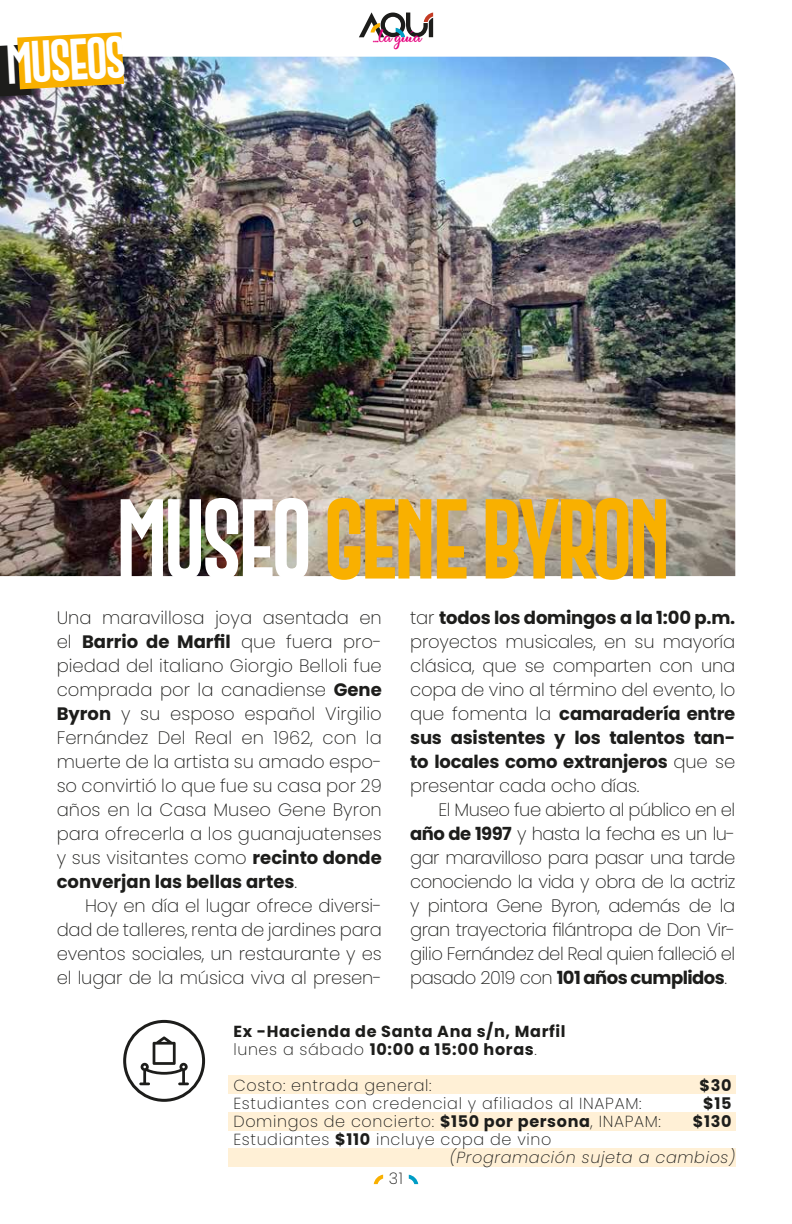
<style>
.page{position:relative;width:792px;height:1224px;background:#fff}
.page>*{position:absolute;margin:0;border:0;box-sizing:border-box;transform-origin:0 0}
.t1{font:82.8px "Gobold Extra 2";letter-spacing:-.06em;color:#f9b000}
.t2{font:42.8px "Gobold Extra 2";color:#fff}
.t3{font:200 18px/24px "Poppins";letter-spacing:-.01em;color:#1d1d1b;text-align:justify}
.t4{font:200 16px/18px "Poppins";letter-spacing:.04em;color:#1d1d1b}
.t5{font:700 16px/18px "Poppins";letter-spacing:.04em;color:#1d1d1b}
.t6{font:700 14px "Fredly";color:#e6007e}
.s1{color:#fff}
.s2{font-weight:700}
.s3{font-weight:200}
.s4{font-style:italic}
</style>
<div class="page">
<svg style="left:374px;top:1175px;width:9px;height:9px"></svg>
<svg style="left:409px;top:1175px;width:9px;height:9px"></svg>
<div style="left:228px;top:1075px;width:507px;height:19px;background:#fff0d6"></div>
<div style="left:228px;top:1112px;width:507px;height:19px;background:#fff0d6"></div>
<div style="left:228px;top:1148px;width:507px;height:19px;background:#fff0d6"></div>
<img style="left:0;top:57px;width:735px;height:519px">
<svg style="left:359px;top:12px;width:74px;height:25px"></svg>
<svg style="left:125px;top:1021px;width:79px;height:79px"></svg>
<div style="left:123px;top:1020px;width:82px;height:82px;border:3px solid #1d1d1b;border-radius:50%"></div>
<svg style="left:139px;top:1036px;width:50px;height:49px"></svg>
<svg style="left:0;top:32px;width:124px;height:64px;background:#d09e28"></svg>
<h2 class="t2" style="left:4px;top:36px;width:122px;rotate:-3deg">MUSEOS</h2>
<p class="t6" style="left:373px;top:29px;width:50px">...la guía</p>
<h1 class="t1" style="left:115px;top:486px;width:557px"><span class="s1">MUSEO</span> GENE BYRON</h1>
<p class="t3" style="left:57px;top:606px;width:327px">Una maravillosa joya asentada en el <span class="s2">Barrio de Marfil</span> que fuera pro&shy;piedad del italiano Giorgio Belloli fue comprada por la canadiense <span class="s2">Gene Byron</span> y su esposo español Virgilio Fernández Del Real en 1962, con la muerte de la artista su amado espo&shy;so convirtió lo que fue su casa por 29 años en la Casa Museo Gene Byron para ofrecerla a los guanajuatenses y sus visitantes como <span class="s2">recinto donde converjan las bellas artes</span>.</p>
<p class="t3" style="left:57px;top:894px;width:327px;text-indent:28px">Hoy en día el lugar ofrece diversi&shy;dad de talleres, renta de jardines para eventos sociales, un restaurante y es el lugar de la música viva al presen-</p>
<p class="t3" style="left:410px;top:606px;width:327px">tar <span class="s2">todos los domingos a la 1:00 p.m. </span>proyectos musicales, en su mayoría clásica, que se comparten con una copa de vino al término del evento, lo que fomenta la <span class="s2">camaradería entre sus asistentes y los talentos tan&shy;to locales como extranjeros</span> que se presentar cada ocho días.</p>
<p class="t3" style="left:410px;top:798px;width:327px;text-indent:28px">El Museo fue abierto al público en el <span class="s2">año de 1997</span> y hasta la fecha es un lu&shy;gar maravilloso para pasar una tarde conociendo la vida y obra de la actriz y pintora Gene Byron, además de la gran trayectoria filántropa de Don Vir&shy;gilio Fernández del Real quien falleció el pasado 2019 con <span class="s2">101 años cumplidos</span>.</p>
<p class="t5" style="left:233px;top:1022px;width:334px">Ex -Hacienda de Santa Ana s/n, Marfil <span class="s3">lunes a sábado</span> 10:00 a 15:00 horas<span class="s3">.</span></p>
<p class="t4" style="left:233px;top:1076px;width:200px">Costo: entrada general:</p>
<p class="t5" style="left:700px;top:1076px;width:33px">$30</p>
<p class="t4" style="left:233px;top:1094px;width:410px">Estudiantes con credencial y afiliados al INAPAM:</p>
<p class="t5" style="left:703px;top:1094px;width:30px">$15</p>
<p class="t4" style="left:233px;top:1112px;width:429px">Domingos de concierto: <span class="s2">$150 por persona</span>, INAPAM:</p>
<p class="t5" style="left:693px;top:1112px;width:40px">$130</p>
<p class="t4" style="left:450px;top:1130px;width:287px;text-indent:-216px">Estudiantes <span class="s2">$110</span> incluye copa de vino<br><span class="s4">(Programación sujeta a cambios)</span></p>
<p class="t4" style="left:389px;top:1170px;width:16px">31</p>
</div>
